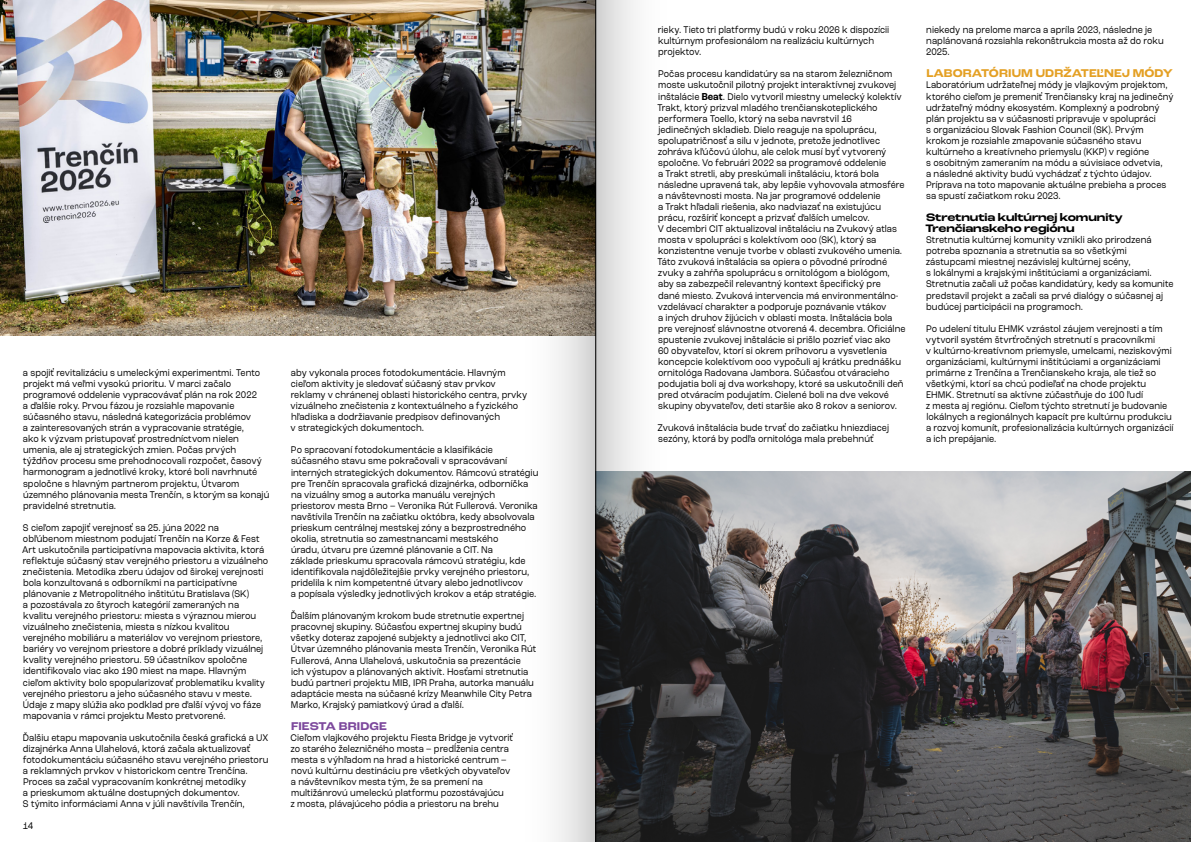
<style>
.page{position:relative;width:1191px;height:842px;background:#fff}
.page>*{position:absolute;margin:0;border:0;box-sizing:border-box;transform-origin:0 0}
.t1{font:700 expanded 11.9px "Roc Grotesk";letter-spacing:.005em;color:#e4a024;scale:.9 1}
.t2{font:700 expanded 11.9px "Roc Grotesk";letter-spacing:.005em;color:#7d499d;scale:.9 1}
.t3{font:700 expanded 11.4px/11.1px "Roc Grotesk";letter-spacing:-.01em;color:#000;scale:.96 1}
.t4{font:10.2px/11.1px "Roc Grotesk";letter-spacing:.005em;color:#000;scale:.88 1}
.s1{font-weight:700;font-size:10.6px}
</style>
<div class="page">
<img style="left:0;top:0;width:510px;height:335px">
<img style="left:680px;top:472px;width:511px;height:370px">
<svg style="left:510px;top:0;width:85px;height:842px"></svg>
<svg style="left:596px;top:0;width:84px;height:842px"></svg>
<hr style="left:595px;top:0;width:1px;height:842px;background:#000">
<p class="t4" style="left:23px;top:367px;width:282px">a spojiť revitalizáciu s umeleckými experimentmi. Tento projekt má veľmi vysokú prioritu. V marci začalo programové oddelenie vypracovávať plán na rok 2022<br>a ďalšie roky. Prvou fázou je rozsiahle mapovanie súčasného stavu, následná kategorizácia problémov<br>a zainteresovaných strán a vypracovanie stratégie,<br>ako k výzvam pristupovať prostredníctvom nielen umenia, ale aj strategických zmien. Počas prvých týždňov procesu sme prehodnocovali rozpočet, časový harmonogram a jednotlivé kroky, ktoré boli navrhnuté spoločne s hlavným partnerom projektu, Útvarom územného plánovania mesta Trenčín, s ktorým sa konajú pravidelné stretnutia.</p>
<p class="t4" style="left:22px;top:522px;width:281px">S cieľom zapojiť verejnosť sa 25. júna 2022 na obľúbenom miestnom podujatí Trenčín na Korze &amp; Fest Art uskutočnila participatívna mapovacia aktivita, ktorá reflektuje súčasný stav verejného priestoru a vizuálneho znečistenia. Metodika zberu údajov od širokej verejnosti bola konzultovaná s odborníkmi na participatívne plánovanie z Metropolitného inštitútu Bratislava (SK)<br>a pozostávala zo štyroch kategórií zameraných na kvalitu verejného priestoru: miesta s výraznou mierou vizuálneho znečistenia, miesta s nízkou kvalitou verejného mobiliáru a materiálov vo verejnom priestore, bariéry vo verejnom priestore a dobré príklady vizuálnej kvality verejného priestoru. 59 účastníkov spoločne identifikovalo viac ako 190 miest na mape. Hlavným cieľom aktivity bolo spopularizovať problematiku kvality verejného priestoru a jeho súčasného stavu v meste.<br>Údaje z mapy slúžia ako podklad pre ďalší vývoj vo fáze mapovania v rámci projektu Mesto pretvorené.</p>
<p class="t4" style="left:23px;top:732px;width:280px">Ďalšiu etapu mapovania uskutočnila česká grafická a UX dizajnérka Anna Ulahelová, ktorá začala aktualizovať fotodokumentáciu súčasného stavu verejného priestoru a reklamných prvkov v historickom centre Trenčína.<br>Proces sa začal vypracovaním konkrétnej metodiky<br>a prieskumom aktuálne dostupných dokumentov.<br>S týmito informáciami Anna v júli navštívila Trenčín,</p>
<p class="t4" style="left:23px;top:820px;width:14px">14</p>
<p class="t4" style="left:291px;top:367px;width:270px">aby vykonala proces fotodokumentácie. Hlavným cieľom aktivity je sledovať súčasný stav prvkov reklamy v chránenej oblasti historického centra, prvky vizuálneho znečistenia z kontextuálneho a fyzického hľadiska a dodržiavanie predpisov definovaných<br>v strategických dokumentoch.</p>
<p class="t4" style="left:290px;top:444px;width:283px">Po spracovaní fotodokumentácie a klasifikácie súčasného stavu sme pokračovali v spracovávaní interných strategických dokumentov. Rámcovú stratégiu pre Trenčín spracovala grafická dizajnérka, odborníčka na vizuálny smog a autorka manuálu verejných priestorov mesta Brno – Veronika Rút Fullerová. Veronika navštívila Trenčín na začiatku októbra, kedy absolvovala prieskum centrálnej mestskej zóny a bezprostredného okolia, stretnutia so zamestnancami mestského<br>úradu, útvaru pre územné plánovanie a CIT. Na<br>základe prieskumu spracovala rámcovú stratégiu, kde identifikovala najdôležitejšie prvky verejného priestoru, pridelila k nim kompetentné útvary alebo jednotlivcov<br>a popísala výsledky jednotlivých krokov a etáp stratégie.</p>
<p class="t4" style="left:291px;top:610px;width:281px">Ďalším plánovaným krokom bude stretnutie expertnej pracovnej skupiny. Súčasťou expertnej skupiny budú všetky doteraz zapojené subjekty a jednotlivci ako CIT, Útvar územného plánovania mesta Trenčín, Veronika Rút Fullerová, Anna Ulahelová, uskutočnia sa prezentácie<br>ich výstupov a plánovaných aktivít. Hosťami stretnutia budú partneri projektu MIB, IPR Praha, autorka manuálu adaptácie mesta na súčasné krízy Meanwhile City Petra Marko, Krajský pamiatkový úrad a ďalší.</p>
<p class="t2" style="left:291px;top:718px;width:108px">FIESTA BRIDGE</p>
<p class="t4" style="left:290px;top:732px;width:254px">Cieľom vlajkového projektu Fiesta Bridge je vytvoriť zo starého železničného mosta – predĺženia centra mesta s výhľadom na hrad a historické centrum – novú kultúrnu destináciu pre všetkých obyvateľov a návštevníkov mesta tým, že sa premení na multižánrovú umeleckú platformu pozostávajúcu<br>z mosta, plávajúceho pódia a priestoru na brehu</p>
<p class="t4" style="left:658px;top:24px;width:264px">rieky. Tieto tri platformy budú v roku 2026 k dispozícii kultúrnym profesionálom na realizáciu kultúrnych projektov.</p>
<p class="t4" style="left:657px;top:69px;width:283px">Počas procesu kandidatúry sa na starom železničnom moste uskutočnil pilotný projekt interaktívnej zvukovej inštalácie <span class="s1">Beat</span>. Dielo vytvoril miestny umelecký kolektív Trakt, ktorý prizval mladého trenčianskoteplického performera Toello, ktorý na seba navrstvil 16 jedinečných skladieb. Dielo reaguje na spoluprácu, spolupatričnosť a silu v jednote, pretože jednotlivec zohráva kľúčovú úlohu, ale celok musí byť vytvorený spoločne. Vo februári 2022 sa programové oddelenie<br>a Trakt stretli, aby preskúmali inštaláciu, ktorá bola následne upravená tak, aby lepšie vyhovovala atmosfére a návštevnosti mosta. Na jar programové oddelenie<br>a Trakt hľadali riešenia, ako nadviazať na existujúcu prácu, rozšíriť koncept a prizvať ďalších umelcov.<br>V decembri CIT aktualizoval inštaláciu na Zvukový atlas mosta v spolupráci s kolektívom ooo (SK), ktorý sa konzistentne venuje tvorbe v oblasti zvukového umenia.<br>Táto zvuková inštalácia sa opiera o pôvodné prírodné zvuky a zahŕňa spoluprácu s ornitológom a biológom, aby sa zabezpečil relevantný kontext špecifický pre<br>dané miesto. Zvuková intervencia má environmentálno&shy;vzdelávací charakter a podporuje poznávanie vtákov<br>a iných druhov žijúcich v oblasti mosta. Inštalácia bola pre verejnosť slávnostne otvorená 4. decembra. Oficiálne spustenie zvukovej inštalácie si prišlo pozrieť viac ako<br>60 obyvateľov, ktorí si okrem príhovoru a vysvetlenia koncepcie kolektívom ooo vypočuli aj krátku prednášku ornitológa Radovana Jambora. Súčasťou otváracieho podujatia boli aj dva workshopy, ktoré sa uskutočnili deň pred otváracím podujatím. Cielené boli na dve vekové skupiny obyvateľov, deti staršie ako 8 rokov a seniorov.</p>
<p class="t4" style="left:657px;top:422px;width:265px">Zvuková inštalácia bude trvať do začiatku hniezdiacej sezóny, ktorá by podľa ornitológa mala prebehnúť</p>
<p class="t4" style="left:926px;top:24px;width:272px">niekedy na prelome marca a apríla 2023, následne je naplánovaná rozsiahla rekonštrukcia mosta až do roku<br>2025.</p>
<p class="t1" style="left:926px;top:66px;width:275px">LABORATÓRIUM UDRŽATEĽNEJ MÓDY</p>
<p class="t4" style="left:926px;top:80px;width:283px">Laboratórium udržateľnej módy je vlajkovým projektom, ktorého cieľom je premeniť Trenčiansky kraj na jedinečný udržateľný módny ekosystém. Komplexný a podrobný plán projektu sa v súčasnosti pripravuje v spolupráci<br>s organizáciou Slovak Fashion Council (SK). Prvým krokom je rozsiahle zmapovanie súčasného stavu kultúrneho a kreatívneho priemyslu (KKP) v regióne<br>s osobitným zameraním na módu a súvisiace odvetvia,<br>a následné aktivity budú vychádzať z týchto údajov.<br>Príprava na toto mapovanie aktuálne prebieha a proces sa spustí začiatkom roku 2023.</p>
<p class="t3" style="left:925px;top:212px;width:207px">Stretnutia kultúrnej komunity<br>Trenčianskeho regiónu</p>
<p class="t4" style="left:925px;top:234px;width:283px">Stretnutia kultúrnej komunity vznikli ako prirodzená potreba spoznania a stretnutia sa so všetkými zástupcami miestnej nezávislej kultúrnej scény,<br>s lokálnymi a krajskými inštitúciami a organizáciami.<br>Stretnutia začali už počas kandidatúry, kedy sa komunite predstavil projekt a začali sa prvé dialógy o súčasnej aj budúcej participácii na programoch.</p>
<p class="t4" style="left:925px;top:323px;width:283px">Po udelení titulu EHMK vzrástol záujem verejnosti a tím vytvoril systém štvrťročných stretnutí s pracovníkmi<br>v kultúrno-kreatívnom priemysle, umelcami, neziskovými organizáciami, kultúrnymi inštitúciami a organizáciami primárne z Trenčína a Trenčianskeho kraja, ale tiež so všetkými, ktorí sa chcú podieľať na chode projektu EHMK. Stretnutí sa aktívne zúčastňuje do 100 ľudí<br>z mesta aj regiónu. Cieľom týchto stretnutí je budovanie lokálnych a regionálnych kapacít pre kultúrnu produkciu a rozvoj komunít, profesionalizácia kultúrnych organizácií a ich prepájanie.</p>
</div>
